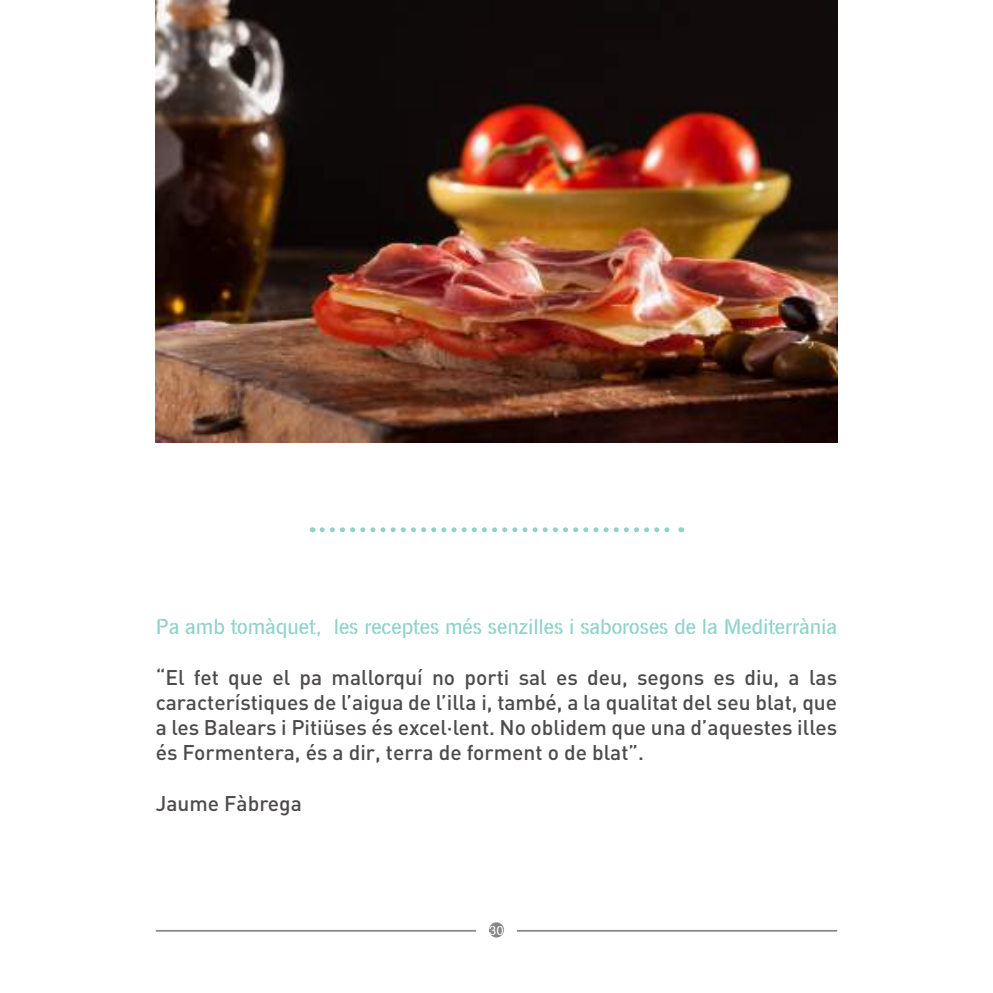
<style>
.page{position:relative;width:993px;height:993px;background:#fff}
.page>*{position:absolute;margin:0;border:0;box-sizing:border-box;transform-origin:0 0}
.t1{font:500 21px/25.2px "DIN";color:#4e4b4c;text-align:justify}
.t2{font:21px "VSV Rotula Regular";color:#90d2c8}
.t3{font:12.25px "VSV Rotula Regular";color:#fff}
</style>
<div class="page">
<div style="left:488px;top:922px;width:16px;height:15px;background:#85878d;border-radius:50%"></div>
<hr style="left:516px;top:929px;width:320px;height:2px;background:#85878d">
<hr style="left:156px;top:929px;width:320px;height:2px;background:#85878d">
<svg style="left:322px;top:527px;width:359px;height:5px"></svg>
<img style="left:156px;top:0;width:680px;height:442px">
<p class="t2" style="left:156px;top:612px;width:682px">Pa amb tomàquet, les receptes més senzilles i saboroses de la Mediterrània</p>
<p class="t1" style="left:156px;top:663px;width:682px">“El fet que el pa mallorquí no porti sal es deu, segons es diu, a las característiques de l’aigua de l’illa i, també, a la qualitat del seu blat, que a les Balears i Pitiüses és excel·lent. No oblidem que una d’aquestes illes és Formentera, és a dir, terra de forment o de blat”.</p>
<p class="t1" style="left:156px;top:789px;width:148px">Jaume Fàbrega</p>
<p class="t3" style="left:489px;top:921px;width:16px">30</p>
</div>
